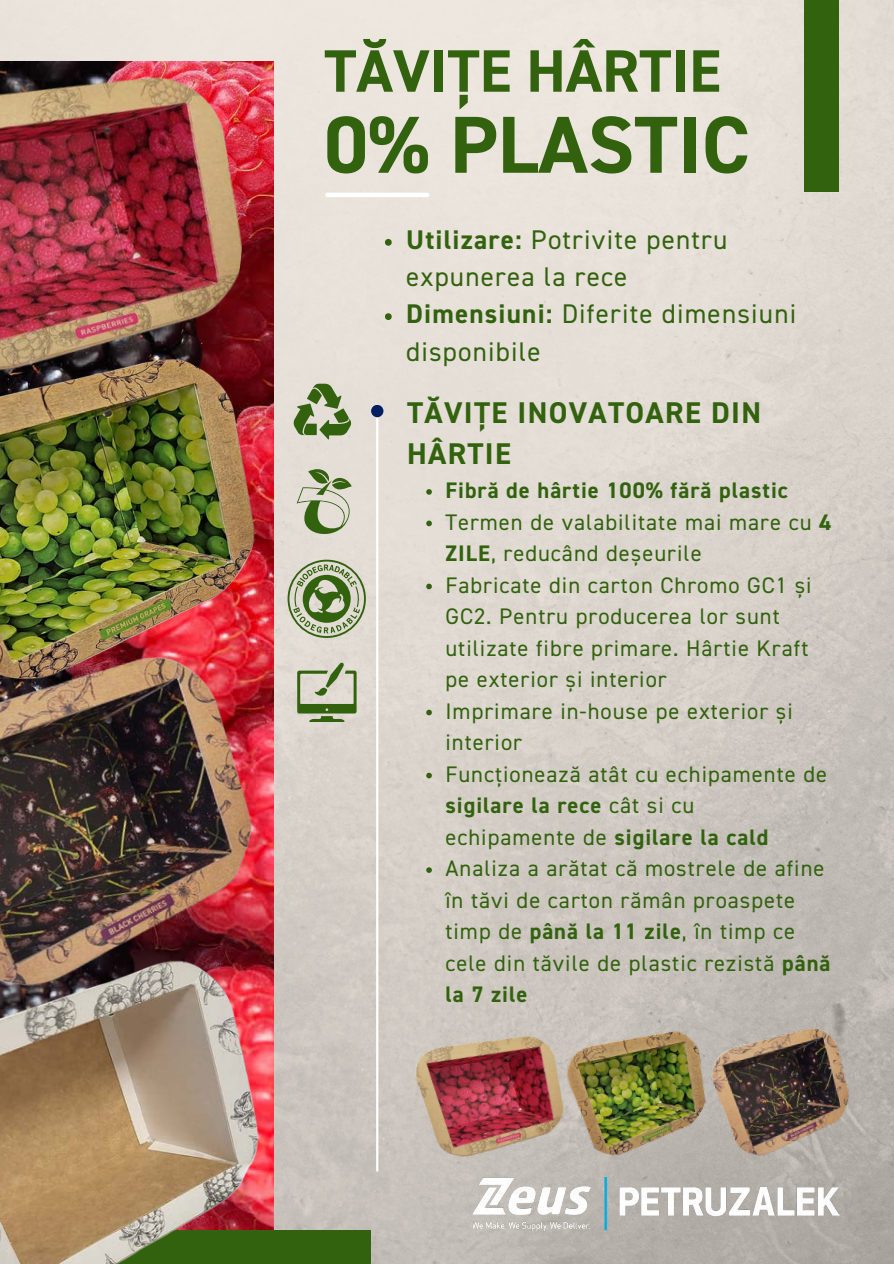
<style>
.page{position:relative;width:894px;height:1264px;background:#fff}
.page>*{position:absolute;margin:0;border:0;box-sizing:border-box;transform-origin:0 0}
.t1{font:700 81px "DIN2014";color:#32620e}
.t2{font:700 60px "DIN2014";color:#32620e}
.t3{font:700 30px/41.7px "DIN2014";letter-spacing:.045em;color:#32620e}
.t4{font:27px/37.2px "DIN2014";letter-spacing:.045em;color:#32620e}
.t5{font:22.5px/31.5px "DIN2014";letter-spacing:.045em;color:#32620e}
.t6{font:700 22.5px/31.5px "DIN2014";letter-spacing:.045em;color:#32620e}
.s1{font-weight:700}
.s2{font-weight:400}
</style>
<div class="page">
<img style="left:0;top:0;width:893px;height:1263px">
<hr style="left:327px;top:193px;width:100px;height:4px;background:#fff">
<hr style="left:376px;top:418px;width:2px;height:752px;background:#fff">
<div style="left:371px;top:405px;width:12px;height:12px;background:#001e62;border-radius:50%"></div>
<div style="left:803px;top:0;width:35px;height:192px;background:#32620e"></div>
<img style="left:255px;top:62px;width:18px;height:574px">
<div style="left:33px;top:1230px;width:337px;height:33px;background:#32620e"></div>
<svg style="left:291px;top:464px;width:62px;height:75px;background:#bcc2a9"></svg>
<svg style="left:293px;top:384px;width:59px;height:55px;background:#96a77f"></svg>
<svg style="left:297px;top:662px;width:59px;height:60px;background:#a5b190"></svg>
<img style="left:407px;top:1025px;width:163px;height:141px">
<img style="left:705px;top:1021px;width:153px;height:143px">
<img style="left:561px;top:1024px;width:148px;height:136px">
<svg style="left:287px;top:559px;width:79px;height:79px;background:#a4b18e"></svg>
<img style="left:0;top:47px;width:258px;height:349px">
<img style="left:0;top:353px;width:255px;height:283px">
<img style="left:0;top:636px;width:282px;height:377px">
<img style="left:0;top:941px;width:273px;height:322px">
<svg style="left:426px;top:489px;width:6px;height:5px"></svg>
<svg style="left:426px;top:520px;width:6px;height:6px"></svg>
<svg style="left:426px;top:583px;width:6px;height:6px"></svg>
<svg style="left:426px;top:709px;width:6px;height:6px"></svg>
<svg style="left:426px;top:772px;width:6px;height:6px"></svg>
<svg style="left:426px;top:867px;width:6px;height:5px"></svg>
<svg style="left:385px;top:239px;width:6px;height:7px"></svg>
<svg style="left:385px;top:313px;width:6px;height:7px"></svg>
<img style="left:473px;top:1177px;width:365px;height:53px">
<p class="t2" style="left:324px;top:45px;width:398px">TĂVIȚE HÂRTIE</p>
<p class="t1" style="left:324px;top:110px;width:427px">0% PLASTIC</p>
<p class="t4" style="left:406px;top:223px;width:322px"><span class="s1">Utilizare:</span> Potrivite pentru expunerea la rece</p>
<p class="t4" style="left:406px;top:297px;width:391px"><span class="s1">Dimensiuni:</span> Diferite dimensiuni disponibile</p>
<h2 class="t3" style="left:407px;top:393px;width:355px">TĂVIȚE INOVATOARE DIN<br>HÂRTIE</h2>
<p class="t6" style="left:445px;top:476px;width:387px">Fibră de hârtie 100% fără plastic<br><span class="s2">Termen de valabilitate mai mare cu</span> 4</p>
<p class="t5" style="left:445px;top:539px;width:367px"><span class="s1">ZILE</span>, reducând deșeurile<br>Fabricate din carton Chromo GC1 și</p>
<p class="t5" style="left:445px;top:602px;width:364px">GC2. Pentru producerea lor sunt utilizate fibre primare. Hârtie Kraft pe exterior și interior<br>Imprimare in-house pe exterior și</p>
<p class="t5" style="left:445px;top:728px;width:383px">interior<br>Funcționează atât cu echipamente de</p>
<p class="t5" style="left:445px;top:791px;width:380px"><span class="s1">sigilare la rece</span> cât si cu echipamente de <span class="s1">sigilare la cald<br></span>Analiza a arătat că mostrele de afine</p>
<p class="t5" style="left:445px;top:885px;width:386px">în tăvi de carton rămân proaspete timp de <span class="s1">până la 11 zile</span>, în timp ce cele din tăvile de plastic rezistă <span class="s1">până la 7 zile</span></p>
</div>
